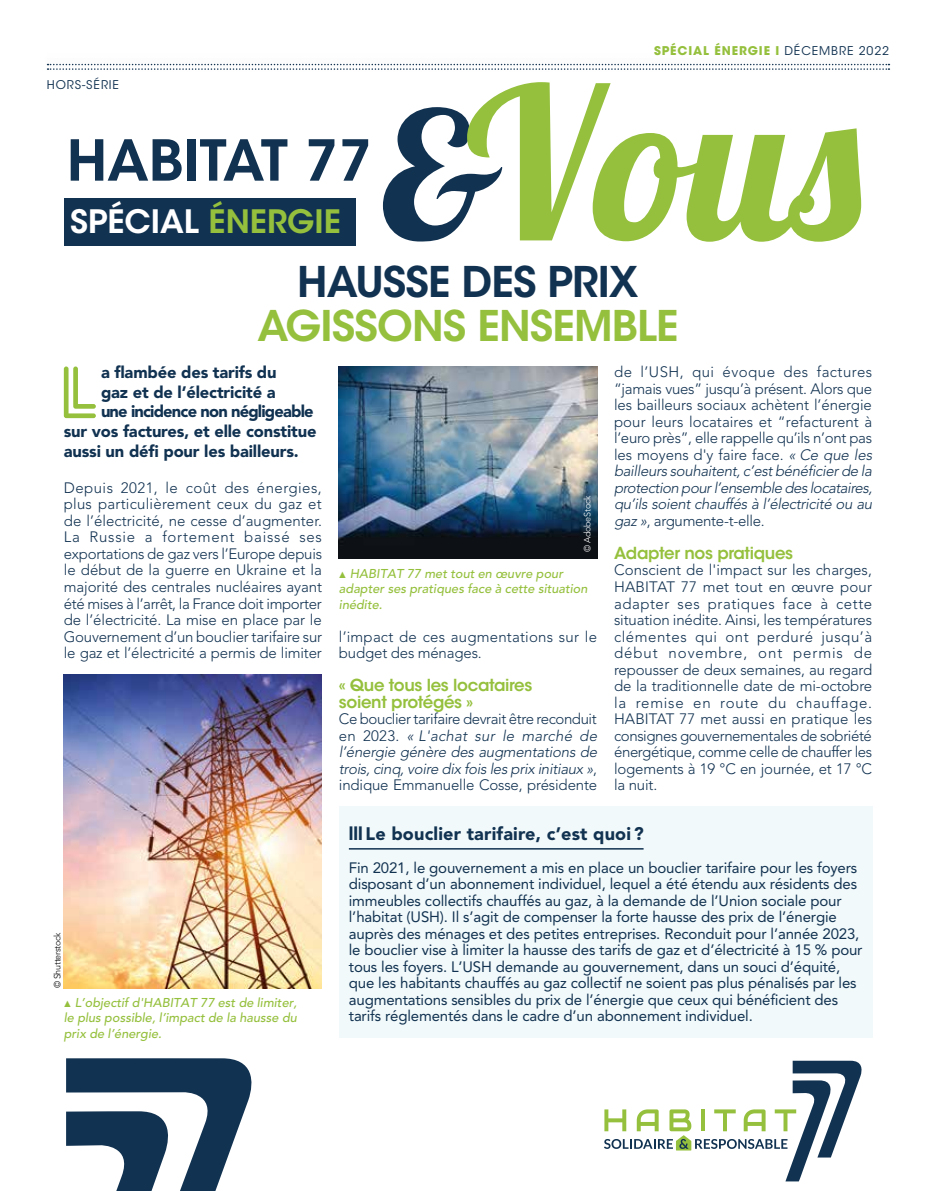
<style>
.page{position:relative;width:936px;height:1191px;background:#fff}
.page>*{position:absolute;margin:0;border:0;box-sizing:border-box;transform-origin:0 0}
.t1{font:210.9px "Lobster 1.4";color:#95c03d}
.t2{font:700 70.2px "Lovelo Line";color:#95c03d}
.t3{font:600 55.95px "ITC Avant Garde Std";color:#113251}
.t4{font:600 42px "ITC Avant Garde Std";letter-spacing:-.02em;color:#95c03d}
.t5{font:600 42px "ITC Avant Garde Std";letter-spacing:-.02em;color:#113251}
.t6{font:600 32.1px "ITC Avant Garde Std";color:#fff}
.t7{font:900 18px "Avenir LT Pro";letter-spacing:.01em;color:#113251}
.t8{font:900 16.5px "Avenir LT Pro";letter-spacing:-.01em;color:#113251}
.t9{font:600 16.5px/16.5px "ITC Avant Garde Std";letter-spacing:-.02em;color:#95c03d}
.t10{font:900 16.5px "Avenir LT Pro";letter-spacing:-.05em;color:#113251}
.t11{font:300 15px/16.5px "Avenir LT Pro";letter-spacing:-.01em;color:#113251;text-align:justify}
.t12{font:15px/16.5px "Avenir LT Pro";letter-spacing:-.01em;color:#113251}
.t13{font:italic 300 15px/16.5px "Avenir LT Pro";color:#113251}
.t14{font:300 15px/16.5px "Avenir LT Pro";letter-spacing:.015em;color:#113251}
.t15{font:italic 500 12.75px/15.3px "Avenir LT Pro";color:#95c03d}
.t16{font:700 12px "ITC Avant Garde Std";letter-spacing:.075em;color:#95c03d}
.t17{font:12px "ITC Avant Garde Std";letter-spacing:.075em;color:#113251}
.t18{font:300 9px "Avenir LT Pro";letter-spacing:-.03em;color:#000}
.t19{font:300 9px "Avenir LT Pro";letter-spacing:-.03em;color:#fff}
.s1{color:#95c03d}
.s2{font-weight:400;color:#113251}
.s3{font-size:177.6px;color:#113251}
.s4{font-family:"Klavika Arrows";font-weight:700;font-style:normal}
.s5{font-style:normal}
.s6{font-style:italic}
</style>
<div class="page">
<svg style="left:66px;top:1058px;width:186px;height:133px"></svg>
<svg style="left:48px;top:64px;width:841px;height:6px"></svg>
<div style="left:64px;top:198px;width:291px;height:47px;background:#113251"></div>
<svg style="left:604px;top:1060px;width:258px;height:121px"></svg>
<div style="left:339px;top:806px;width:533px;height:231px;background:#f2f9fa"></div>
<hr style="left:349px;top:848px;width:294px;height:1px;background:#113251">
<img style="left:339px;top:366px;width:258px;height:193px">
<img style="left:64px;top:674px;width:258px;height:314px">
<p class="t17" style="left:47px;top:78px;width:74px">HORS-SÉRIE</p>
<h3 class="t3" style="left:67px;top:125px;width:307px">HABITAT 77</h3>
<h3 class="t6" style="left:70px;top:201px;width:272px">SPÉCIAL <span class="s1">ÉNERGIE</span></h3>
<p class="t16" style="left:654px;top:42px;width:237px">SPÉCIAL ÉNERGIE I <span class="s2">DÉCEMBRE 2022</span></p>
<h1 class="t1" style="left:381px;top:29px;width:482px"><span class="s3">&amp;</span>Vous</h1>
<h3 class="t5" style="left:297px;top:255px;width:343px">HAUSSE DES PRIX</h3>
<h3 class="t4" style="left:257px;top:299px;width:422px">AGISSONS ENSEMBLE</h3>
<h2 class="t2" style="left:58px;top:349px;width:42px">L</h2>
<p class="t8" style="left:101px;top:362px;width:177px">a flambée des tarifs du</p>
<p class="t8" style="left:101px;top:382px;width:176px">gaz et de l’électricité a</p>
<p class="t10" style="left:101px;top:402px;width:214px">une incidence non négligeable</p>
<p class="t8" style="left:64px;top:421px;width:254px">sur vos factures, et elle constitue</p>
<p class="t8" style="left:64px;top:441px;width:236px">aussi un défi pour les bailleurs.</p>
<p class="t11" style="left:64px;top:479px;width:260px">Depuis 2021, le coût des énergies, plus particulièrement ceux du gaz et de l’électricité, ne cesse d’augmenter.<br>La Russie a fortement baissé ses exportations de gaz vers l’Europe depuis le début de la guerre en Ukraine et la majorité des centrales nucléaires ayant été mises à l’arrêt, la France doit importer de l’électricité. La mise en place par le Gouvernement d’un bouclier tarifaire sur le gaz et l’électricité a permis de limiter</p>
<p class="t18" style="left:52px;top:988px;width:57px;rotate:-90deg">© Shutterstock</p>
<p class="t15" style="left:64px;top:995px;width:235px;text-align:justify"><span class="s4">\</span> L’objectif d'HABITAT 77 est de limiter, le plus possible, l’impact de la hausse du prix de l’énergie.</p>
<p class="t19" style="left:582px;top:552px;width:57px;rotate:-90deg">© AdobeStock</p>
<p class="t15" style="left:339px;top:566px;width:250px"><span class="s4">\</span> HABITAT 77 met tout en œuvre pour adapter ses pratiques face à cette situation inédite.</p>
<p class="t14" style="left:339px;top:628px;width:259px">l’impact de ces augmentations sur le budget des ménages.</p>
<p class="t9" style="left:339px;top:676px;width:195px">« Que tous les locataires soient protégés »</p>
<p class="t13" style="left:339px;top:710px;width:262px"><span class="s5">Ce bouclier tarifaire devrait être reconduit e n 202 3 .</span> « L'achat sur le marché de l’énergie génère des augmentations de trois,cinq,voire dix fois les prix initiaux »<span class="s5">, indique Emmanuelle Cosse, présidente</span></p>
<p class="t11" style="left:614px;top:364px;width:262px;text-align:left">de l’USH, qui évoque des factures “jamais vues” jusqu’à présent. Alors que les bailleurs sociaux achètent l’énergie pour leurs locataires et “refacturent à l’euro près”, elle rappelle qu’ils n’ont pas les moyens d'y faire face. <span class="s6">«Ce que les bailleurs souhaitent,c’estbénéficierde la protection pourl’ensemble deslocataires, qu’ils soient chauffés à l’électricité ou au gaz»</span>, argumente-t-elle.</p>
<p class="t9" style="left:614px;top:544px;width:181px">Adapter nos pratiques</p>
<p class="t11" style="left:614px;top:562px;width:260px">Conscient de l'impact sur les charges, HABITAT 77 met tout en œuvre pour adapter ses pratiques face à cette situation inédite. Ainsi, les températures clémentes qui ont perduré jusqu’à début novembre, ont permis de repousser de deux semaines, au regard de la traditionnelle date de mi-octobre la remise en route du chauffage.<br>HABITAT 77 met aussi en pratique les consignes gouvernementales de sobriété énergétique, comme celle de chauffer les logements à 19 °C en journée, et 17 °C la nuit.</p>
<p class="t7" style="left:349px;top:822px;width:296px">lll Le bouclier tarifaire, c’est quoi ?</p>
<p class="t12" style="left:349px;top:859px;width:515px">Fin 2021, le gouvernement a mis en place un bouclier tarifaire pour les foyers disposant d’un abonnement individuel, lequel a été étendu aux résidents des immeubles collectifs chauffés au gaz, à la demande de l’Union sociale pour l’habitat (USH). Il s’agit de compenser la forte hausse des prix de l’énergie auprès des ménages et des petites entreprises. Reconduit pour l’année 2023, le bouclier vise à limiter la hausse des tarifs de gaz et d’électricité à 15 % pour tous les foyers. L’USH demande au gouvernement, dans un souci d’équité, que les habitants chauffés au gaz collectif ne soient pas plus pénalisés par les augmentations sensibles du prix de l’énergie que ceux qui bénéficient des tarifs réglementés dans le cadre d’un abonnement individuel.</p>
</div>
